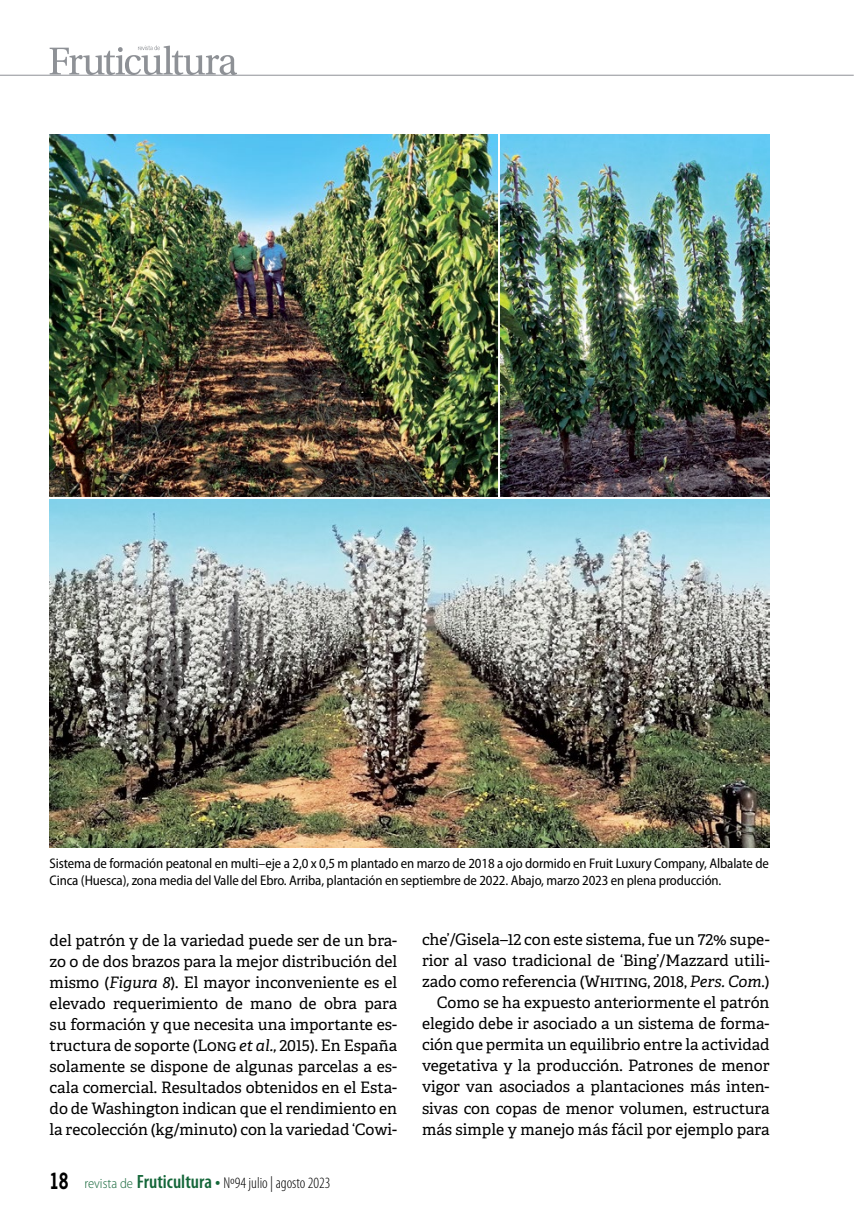
<style>
.page{position:relative;width:854px;height:1216px;background:#fff}
.page>*{position:absolute;margin:0;border:0;box-sizing:border-box;transform-origin:0 0}
.t1{font:15.75px/21px "Adelle";color:#000;text-align:justify}
.t2{font:300 condensed 15.75px "Myriad Pro";color:#000}
.t3{font:semi-condensed 14px/16.8px "Myriad Pro";letter-spacing:-.01em;color:#000}
.s1{font-style:italic}
.s2{font-family:"News Gothic Std";font-weight:700;font-stretch:normal;font-size:21px}
.s3{font-stretch:semi-condensed;font-size:14px;color:#15673a}
.s4{font-weight:600;font-size:19.25px;color:#15673a}
</style>
<div class="page">
<hr style="left:0;top:75px;width:853px;height:1px;background:#8e9196">
<svg style="left:50px;top:45px;width:187px;height:30px"></svg>
<img style="left:50px;top:134px;width:447px;height:363px">
<img style="left:500px;top:134px;width:269px;height:363px">
<img style="left:50px;top:499px;width:719px;height:348px">
<p class="t3" style="left:50px;top:855px;width:720px">Sistema de formación peatonal en multi–eje a 2,0 x 0,5 m plantado en marzo de 2018 a ojo dormido en Fruit Luxury Company, Albalate de<br>Cinca (Huesca), zona media del Valle del Ebro. Arriba, plantación en septiembre de 2022. Abajo, marzo 2023 en plena producción.</p>
<p class="t1" style="left:50px;top:929px;width:349px">del patrón y de la variedad puede ser de un bra&shy;zo o de dos brazos para la mejor distribución del mismo (<span class="s1">Figura 8</span>). El mayor inconveniente es el elevado requerimiento de mano de obra para su formación y que necesita una importante es&shy;tructura de soporte (Long <span class="s1">et al.,</span> 2015). En España solamente se dispone de algunas parcelas a es&shy;cala comercial. Resultados obtenidos en el Esta&shy;do de Washington indican que el rendimiento en la recolección (kg/minuto) con la variedad ‘Cowi-</p>
<p class="t1" style="left:422px;top:929px;width:349px;text-align:right">che’/Gisela–12 con este sistema, fue un 72% supe&shy;rior al vaso tradicional de ‘Bing’/Mazzard utili&shy;zado como referencia (Whiting, 2018, <span class="s1">Pers. Com</span>.)<br>Como se ha expuesto anteriormente el patrón elegido debe ir asociado a un sistema de forma&shy;ción que permita un equilibrio entre la actividad vegetativa y la producción. Patrones de menor vigor van asociados a plantaciones más inten&shy;sivas con copas de menor volumen, estructura más simple y manejo más fácil por ejemplo para</p>
<p class="t2" style="left:50px;top:1174px;width:282px"><span class="s2">18</span> <span class="s3">revista de</span> <span class="s4">Fruticultura •</span> Nº94 julio | agosto 2023</p>
</div>
